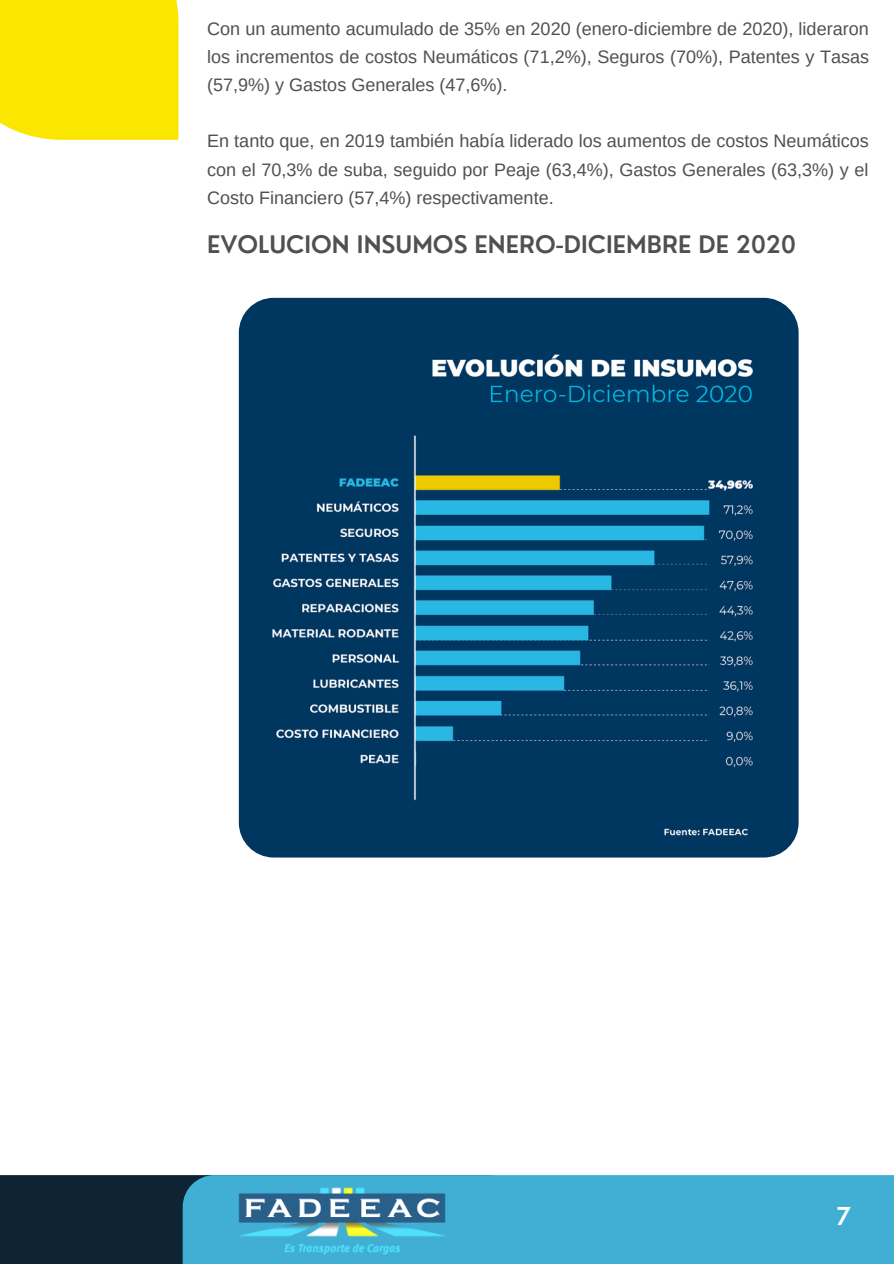
<style>
.page{position:relative;width:894px;height:1264px;background:#fff}
.page>*{position:absolute;margin:0;border:0;box-sizing:border-box;transform-origin:0 0}
.t1{font:600 24px "Nourd";color:#fff}
.t2{font:600 23.55px "Nourd";color:#505050}
.t3{font:18px/28.2px "Arimo";color:#505050;text-align:justify}
</style>
<div class="page">
<div style="left:0;top:1175px;width:183px;height:88px;background:#0e2434"></div>
<div style="left:183px;top:1175px;width:710px;height:88px;background:#41afd4"></div>
<div style="left:0;top:0;width:178px;height:140px;background:#fae600"></div>
<img style="left:225px;top:1175px;width:230px;height:88px">
<img style="left:239px;top:298px;width:559px;height:559px;border-radius:35px">
<p class="t3" style="left:207px;top:14px;width:663px">Con un aumento acumulado de 35% en 2020 (enero-diciembre de 2020), lideraron los incrementos de costos Neumáticos (71,2%), Seguros (70%), Patentes y Tasas (57,9%) y Gastos Generales (47,6%).</p>
<p class="t3" style="left:207px;top:127px;width:663px">En tanto que, en 2019 también había liderado los aumentos de costos Neumáticos con el 70,3% de suba, seguido por Peaje (63,4%), Gastos Generales (63,3%) y el Costo Financiero (57,4%) respectivamente.</p>
<p class="t2" style="left:207px;top:230px;width:590px">EVOLUCION INSUMOS ENERO-DICIEMBRE DE 2020</p>
<p class="t1" style="left:836px;top:1201px;width:16px">7</p>
</div>
